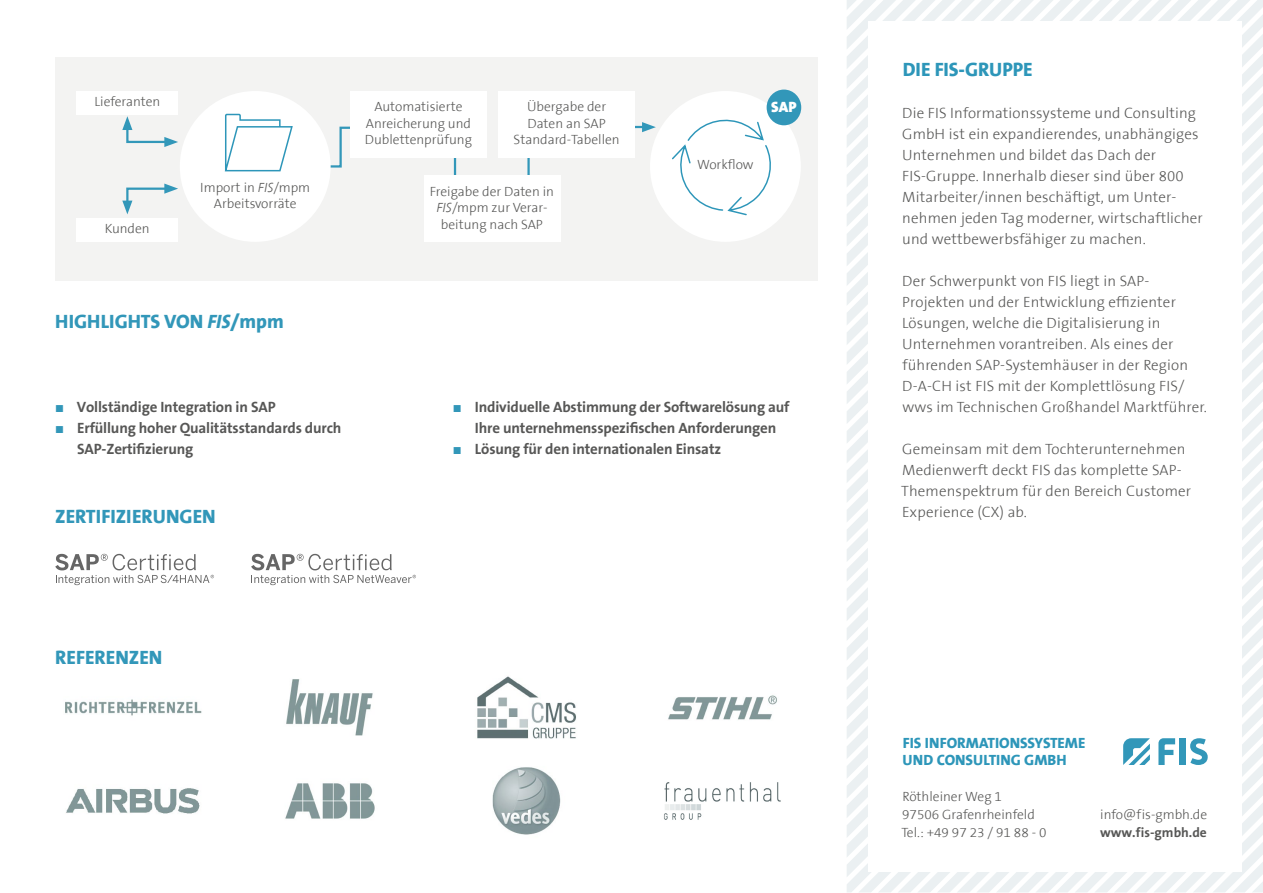
<style>
.page{position:relative;width:1263px;height:893px;background:#fff}
.page>*{position:absolute;margin:0;border:0;box-sizing:border-box;transform-origin:0 0}
.t1{font:800 19.5px "The Sans B8";color:#3297b9}
.t2{font:800 19.5px "The Sans B8";letter-spacing:-.005em;color:#2d96b9}
.t3{font:300 15px/21px "The Sans B3";letter-spacing:.01em;color:#575756}
.t4{font:700 15px/21px "The Sans B7";letter-spacing:-.01em;color:#575756}
.t5{font:800 15px/16.5px "The Sans B8";color:#2d96b9}
.t6{font:900 15px "The Sans B9";color:#fff}
.t7{font:300 13.5px/16.2px "The Sans B3";color:#575756;text-align:center}
.t8{font:700 13.5px "The Sans B7";color:#575756}
.s1{font-style:italic}
.s2{font-family:"Arial Narrow";font-weight:400;color:#3297b9}
</style>
<div class="page">
<img style="left:65px;top:699px;width:137px;height:115px">
<img style="left:664px;top:695px;width:117px;height:125px">
<img style="left:286px;top:679px;width:87px;height:57px">
<img style="left:477px;top:676px;width:99px;height:159px">
<svg style="left:847px;top:34px;width:416px;height:429px;fill:#ebf0f2"></svg>
<svg style="left:847px;top:0;width:403px;height:404px;fill:#ebf0f2"></svg>
<svg style="left:1053px;top:0;width:79px;height:21px;fill:#ebf0f2"></svg>
<svg style="left:847px;top:0;width:206px;height:390px"></svg>
<svg style="left:937px;top:566px;width:326px;height:326px;fill:#ebf0f2"></svg>
<div style="left:868px;top:21px;width:374px;height:851px;background:#fff"></div>
<svg style="left:1055px;top:684px;width:208px;height:208px"></svg>
<img style="left:285px;top:783px;width:90px;height:36px">
<div style="left:55px;top:57px;width:762px;height:224px;background:#f3f3f2"></div>
<div style="left:499px;top:91px;width:136px;height:66px;background:#fff"></div>
<div style="left:650px;top:91px;width:151px;height:151px;background:#fff;border-radius:50%"></div>
<div style="left:424px;top:175px;width:136px;height:67px;background:#fff"></div>
<div style="left:350px;top:91px;width:136px;height:66px;background:#fff"></div>
<div style="left:180px;top:91px;width:151px;height:151px;background:#fff;border-radius:50%"></div>
<div style="left:77px;top:91px;width:101px;height:23px;background:#fff"></div>
<div style="left:77px;top:219px;width:101px;height:23px;background:#fff"></div>
<svg style="left:672px;top:117px;width:102px;height:99px"></svg>
<svg style="left:122px;top:116px;width:56px;height:31px"></svg>
<svg style="left:122px;top:184px;width:56px;height:30px"></svg>
<svg style="left:319px;top:122px;width:337px;height:74px"></svg>
<div style="left:767px;top:90px;width:34px;height:35px;background:#3297b9;border-radius:50%"></div>
<svg style="left:251px;top:554px;width:165px;height:31px"></svg>
<svg style="left:55px;top:554px;width:159px;height:31px"></svg>
<svg style="left:224px;top:113px;width:69px;height:59px"></svg>
<p class="t7" style="left:94px;top:95px;width:67px">Lieferanten</p>
<p class="t7" style="left:105px;top:221px;width:46px">Kunden</p>
<p class="t7" style="left:200px;top:180px;width:111px">Import in <span class="s1">FIS</span>/mpm<br>Arbeitsvorräte</p>
<p class="t7" style="left:513px;top:99px;width:108px">Übergabe der<br>Daten an SAP<br>Standard-Tabellen</p>
<p class="t7" style="left:365px;top:99px;width:109px">Automatisierte<br>Anreicherung und<br>Dublettenprüfung</p>
<p class="t7" style="left:430px;top:184px;width:126px">Freigabe der Daten in<br><span class="s1">FIS</span>/mpm zur Verar&shy;beitung nach SAP</p>
<p class="t6" style="left:771px;top:99px;width:27px">SAP</p>
<p class="t7" style="left:697px;top:158px;width:58px">Workflow</p>
<h1 class="t1" style="left:55px;top:311px;width:230px">HIGHLIGHTS VON <span class="s1">FIS</span>/mpm</h1>
<p class="t4" style="left:56px;top:398px;width:221px"><span class="s2">■</span> Vollständige Integration in SAP</p>
<p class="t4" style="left:77px;top:419px;width:266px;text-indent:-21px"><span class="s2">■</span> Erfüllung hoher Qualitätsstandards durch<br>SAP-Zertifizierung</p>
<h1 class="t1" style="left:55px;top:506px;width:162px">ZERTIFIZIERUNGEN</h1>
<p class="t4" style="left:454px;top:398px;width:337px;text-align:center"><span class="s2">■</span> Individuelle Abstimmung der Softwarelösung auf<br>Ihre unternehmensspezifischen Anforderungen</p>
<p class="t4" style="left:454px;top:440px;width:269px"><span class="s2">■</span> Lösung für den internationalen Einsatz</p>
<h1 class="t1" style="left:55px;top:647px;width:109px">REFERENZEN</h1>
<h1 class="t2" style="left:903px;top:59px;width:131px">DIE FIS-GRUPPE</h1>
<p class="t3" style="left:902px;top:104px;width:302px">Die FIS Informationssysteme und Consulting GmbH ist ein expandierendes, unabhängiges Unternehmen und bildet das Dach der FIS-Gruppe. Innerhalb dieser sind über 800<br>Mitarbeiter/innen beschäftigt, um Unter&shy;nehmen jeden Tag moderner, wirtschaftlicher und wettbewerbsfähiger zu machen.</p>
<p class="t3" style="left:902px;top:272px;width:306px">Der Schwerpunkt von FIS liegt in SAP-Projekten und der Entwicklung effizienter Lösungen, welche die Digitalisierung in Unternehmen vorantreiben. Als eines der führenden SAP-Systemhäuser in der Region D-A-CH ist FIS mit der Komplettlösung FIS/ wws im Technischen Großhandel Marktführer.</p>
<p class="t3" style="left:901px;top:440px;width:292px">Gemeinsam mit dem Tochterunternehmen Medienwerft deckt FIS das komplette SAP-Themenspektrum für den Bereich Customer Experience (CX) ab.</p>
<p class="t5" style="left:903px;top:736px;width:184px">FIS INFORMATIONSSYSTEME<br>UND CONSULTING GMBH</p>
<p class="t7" style="left:901px;top:788px;width:147px;line-height:18px;text-align:left">Röthleiner Weg 1<br>97506 Grafenrheinfeld<br>Tel.: +49 97 23 / 91 88 - 0</p>
<p class="t7" style="left:1100px;top:807px;width:108px">info@fis-gmbh.de</p>
<p class="t8" style="left:1100px;top:825px;width:108px">www.fis-gmbh.de</p>
</div>
